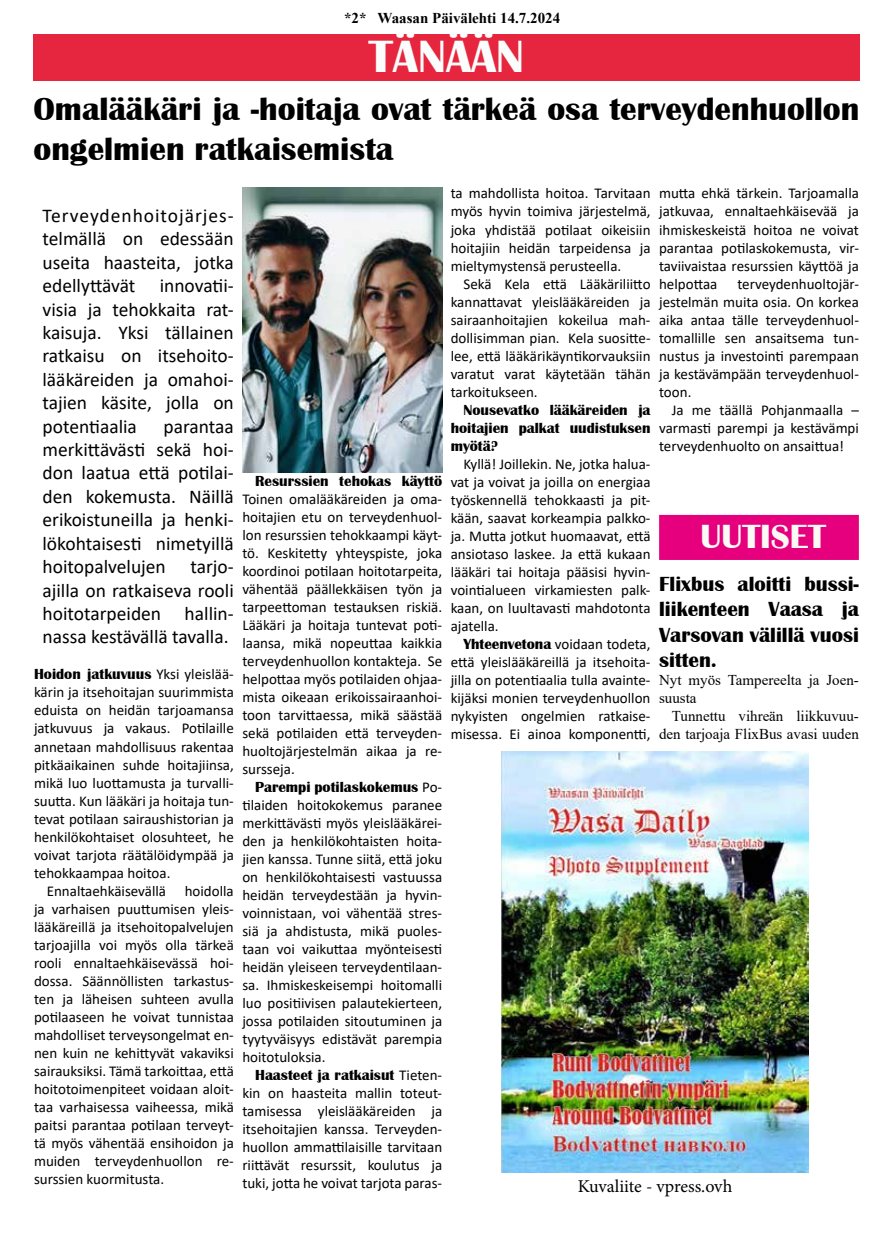
<style>
.page{position:relative;width:893px;height:1234px;background:#fff}
.page>*{position:absolute;margin:0;border:0;box-sizing:border-box;transform-origin:0 0}
.t1{font:700 46.5px "Britannic";color:#fbfdfc}
.t2{font:700 34.5px "Britannic";color:#fafaf4}
.t3{font:700 33px/39.6px "Britannic";color:#000}
.t4{font:700 21px/25.2px "Britannic";color:#000;text-align:justify}
.t5{font:19.5px/23.4px "Calibri";color:#000;text-align:justify}
.t6{font:18px "Minion Pro";letter-spacing:-.005em;color:#000}
.t7{font:15px/18px "Calibri";color:#000;text-align:justify}
.t8{font:700 15px/18px "Britannic";color:#000;text-align:justify}
.t9{font:15px/18px "Times New Roman";color:#000}
.t10{font:700 15px "Times New Roman";color:#000}
.s1{font-family:"Calibri";font-weight:400}
.s2{font-family:"Britannic";font-weight:700}
</style>
<div class="page">
<div style="left:33px;top:34px;width:826px;height:47px;background:#e6263e"></div>
<div style="left:659px;top:515px;width:200px;height:45px;background:#e6007d"></div>
<img style="left:502px;top:751px;width:306px;height:420px">
<img style="left:242px;top:187px;width:200px;height:285px">
<p class="t10" style="left:344px;top:7px;width:217px">*2* Waasan Päivälehti 14.7.2024</p>
<h1 class="t1" style="left:369px;top:30px;width:157px">TÄNÄÄN</h1>
<h3 class="t3" style="left:33px;top:90px;width:827px">Omalääkäri ja -hoitaja ovat tärkeä osa terveydenhuollon ongelmien ratkaisemista</h3>
<h3 class="t5" style="left:43px;top:203px;width:193px">Terveydenhoitojärjes&shy;telmällä on edessään useita haasteita, jotka edellyttävät innovatii&shy;visia ja tehokkaita rat&shy;kaisuja. Yksi tällainen ratkaisu on itsehoito&shy;lääkäreiden ja omahoi&shy;tajien käsite, jolla on potentiaalia</h3>
<h3 class="t5" style="left:43px;top:414px;width:193px;text-indent:121px">parantaa merkittävästi sekä hoi&shy;don laatua että potilai&shy;den kokemusta. Näillä erikoistuneilla ja henki&shy;lökohtaisesti nimetyillä hoitopalvelujen</h3>
<h3 class="t5" style="left:43px;top:554px;width:193px;text-indent:148px">tarjo&shy;ajilla on ratkaiseva rooli hoitotarpeiden hallin&shy;nassa kestävällä tavalla.</h3>
<p class="t8" style="left:34px;top:665px;width:201px">Hoidon jatkuvuus <span class="s1">Yksi yleislää-</span></p>
<p class="t7" style="left:34px;top:683px;width:201px">kärin ja itsehoitajan suurimmista eduista on heidän tarjoamansa jatkuvuus ja vakaus. Potilaille annetaan mahdollisuus rakentaa pitkäaikainen suhde hoitajiinsa, mikä luo luottamusta ja turvalli&shy;suutta. Kun lääkäri ja hoitaja tun&shy;tevat potilaan sairaushistorian ja henkilökohtaiset olosuhteet, he voivat tarjota räätälöidympää ja tehokkaampaa hoitoa.</p>
<p class="t7" style="left:34px;top:881px;width:201px;text-indent:13px">Ennaltaehkäisevällä hoidolla ja varhaisen puuttumisen yleis&shy;lääkäreillä ja itsehoitopalvelujen tarjoajilla voi myös olla tärkeä rooli ennaltaehkäisevässä hoi&shy;dossa. Säännöllisten tarkastus&shy;ten ja läheisen suhteen avulla potilaaseen he voivat tunnistaa mahdolliset terveysongelmat en&shy;nen kuin ne kehittyvät vakaviksi sairauksiksi. Tämä tarkoittaa, että hoitotoimenpiteet voidaan aloit&shy;taa varhaisessa vaiheessa, mikä paitsi parantaa potilaan terveyt&shy;tä myös vähentää ensihoidon ja muiden terveydenhuollon re&shy;surssien kuormitusta.</p>
<p class="t8" style="left:255px;top:471px;width:189px">Resurssien tehokas käyttö</p>
<p class="t7" style="left:242px;top:489px;width:201px">Toinen omalääkäreiden ja oma&shy;hoitajien etu on terveydenhuol&shy;lon resurssien tehokkaampi käyt&shy;tö. Keskitetty yhteyspiste, joka koordinoi potilaan hoitotarpeita, vähentää päällekkäisen työn ja tarpeettoman testauksen riskiä.<br>Lääkäri ja hoitaja tuntevat poti&shy;laansa, mikä nopeuttaa kaikkia terveydenhuollon kontakteja. Se helpottaa myös potilaiden ohjaa&shy;mista oikeaan erikoissairaanhoi&shy;toon tarvittaessa, mikä säästää sekä potilaiden että terveyden&shy;huoltojärjestelmän aikaa ja re&shy;sursseja.</p>
<p class="t8" style="left:255px;top:777px;width:189px">Parempi potilaskokemus <span class="s1">Po-</span></p>
<p class="t7" style="left:242px;top:795px;width:201px">tilaiden hoitokokemus paranee merkittävästi myös yleislääkärei&shy;den ja henkilökohtaisten hoita&shy;jien kanssa. Tunne siitä, että joku on henkilökohtaisesti vastuussa heidän terveydestään ja hyvin&shy;voinnistaan, voi vähentää stres&shy;siä ja ahdistusta, mikä puoles&shy;taan voi vaikuttaa myönteisesti heidän yleiseen terveydentilaan&shy;sa. Ihmiskeskeisempi hoitomalli luo positiivisen palautekierteen, jossa potilaiden sitoutuminen ja tyytyväisyys edistävät parempia hoitotuloksia.</p>
<p class="t8" style="left:255px;top:1065px;width:189px">Haasteet ja ratkaisut <span class="s1">Tieten-</span></p>
<p class="t7" style="left:242px;top:1083px;width:201px">kin on haasteita mallin toteut&shy;tamisessa yleislääkäreiden ja itsehoitajien kanssa. Terveyden&shy;huollon ammattilaisille tarvitaan riittävät resurssit, koulutus ja tuki, jotta he voivat tarjota paras-</p>
<p class="t7" style="left:659px;top:184px;width:201px">mutta ehkä tärkein. Tarjoamalla jatkuvaa, ennaltaehkäisevää ja ihmiskeskeistä hoitoa ne voivat parantaa potilaskokemusta, vir&shy;taviivaistaa resurssien käyttöä ja helpottaa</p>
<p class="t7" style="left:451px;top:184px;width:201px">ta mahdollista hoitoa. Tarvitaan myös hyvin toimiva järjestelmä, joka yhdistää potilaat oikeisiin hoitajiin heidän tarpeidensa ja mieltymystensä perusteella.</p>
<p class="t7" style="left:451px;top:274px;width:201px;text-indent:13px">Sekä Kela että Lääkäriliitto kannattavat yleislääkäreiden ja sairaanhoitajien kokeilua mah&shy;dollisimman pian. Kela suositte&shy;lee, että lääkärikäyntikorvauksiin varatut varat käytetään tähän tarkoitukseen.</p>
<p class="t8" style="left:451px;top:400px;width:201px;text-indent:13px">Nousevatko lääkäreiden ja hoitajien palkat uudistuksen myötä?</p>
<p class="t7" style="left:451px;top:454px;width:201px;text-indent:13px">Kyllä! Joillekin. Ne, jotka halua&shy;vat ja voivat ja joilla on energiaa työskennellä tehokkaasti ja pit&shy;kään, saavat korkeampia palkko&shy;ja. Mutta jotkut huomaavat, että ansiotaso laskee. Ja että kukaan lääkäri tai hoitaja pääsisi hyvin&shy;vointialueen virkamiesten palk&shy;kaan, on luultavasti mahdotonta ajatella.</p>
<p class="t7" style="left:451px;top:634px;width:201px;text-indent:13px"><span class="s2">Yhteenvetona</span> voidaan todeta, että yleislääkäreillä ja itsehoita&shy;jilla on potentiaalia tulla avainte&shy;kijäksi monien terveydenhuollon nykyisten ongelmien ratkaise&shy;misessa. Ei ainoa komponentti,</p>
<p class="t7" style="left:659px;top:274px;width:201px;text-indent:78px">terveydenhuoltojär&shy;jestelmän muita osia. On korkea aika antaa tälle terveydenhuol&shy;tomallille sen ansaitsema tun&shy;nustus ja investointi parempaan ja kestävämpään terveydenhuol&shy;toon.</p>
<p class="t7" style="left:659px;top:400px;width:201px;text-indent:13px">Ja me täällä Pohjanmaalla – varmasti parempi ja kestävämpi terveydenhuolto on ansaittua!</p>
<h2 class="t2" style="left:700px;top:517px;width:127px">UUTISET</h2>
<h3 class="t4" style="left:659px;top:571px;width:201px">Flixbus aloitti bussi&shy;liikenteen Vaasa ja Varsovan välillä vuosi sitten.</h3>
<p class="t9" style="left:659px;top:670px;width:201px">Nyt myös Tampereelta ja Joen&shy;suusta</p>
<p class="t9" style="left:659px;top:706px;width:201px;text-align:right">Tunnettu vihreän liikkuvuu&shy;den tarjoaja FlixBus avasi uuden</p>
<p class="t6" style="left:578px;top:1173px;width:156px">Kuvaliite - vpress.ovh</p>
</div>
